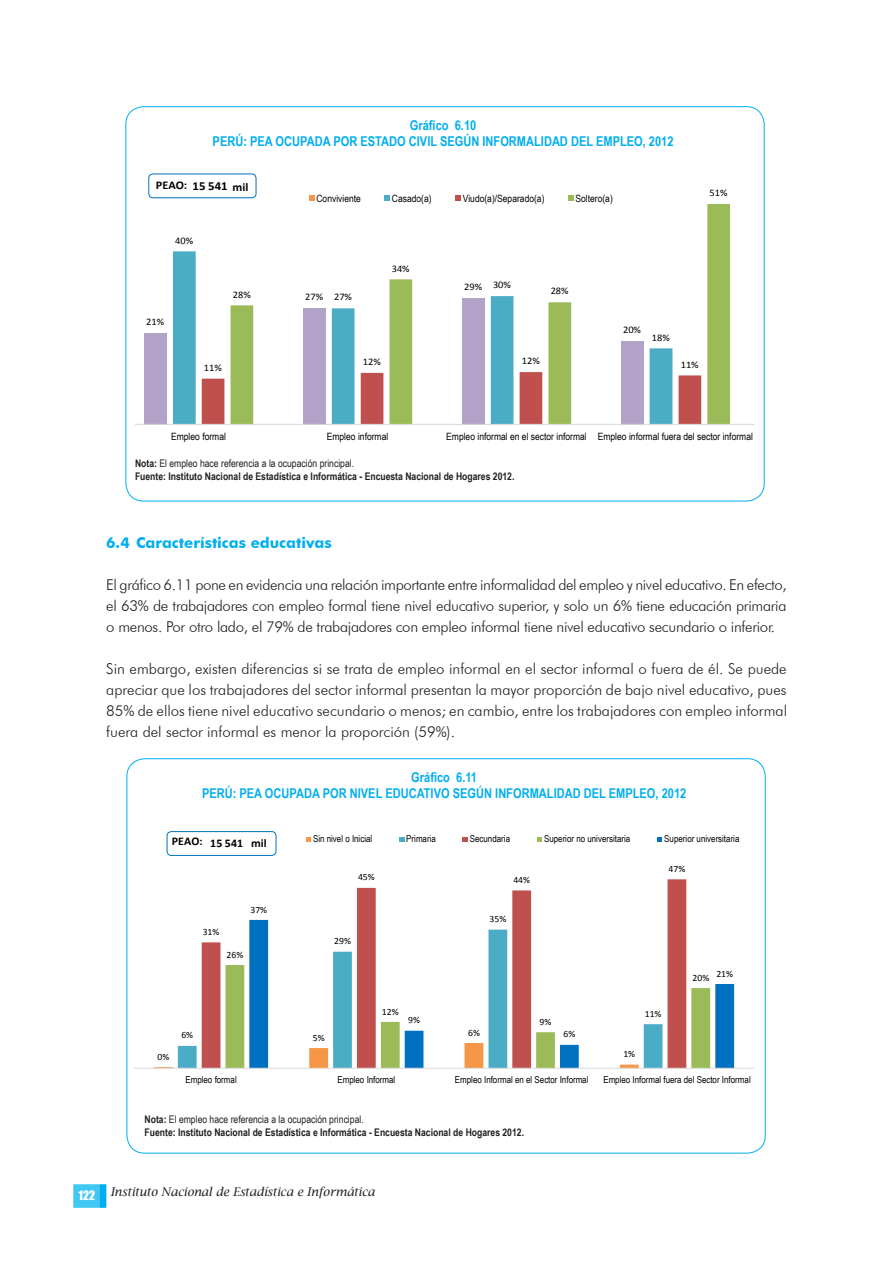
<style>
.page{position:relative;width:893px;height:1263px;background:#fff}
.page>*{position:absolute;margin:0;border:0;box-sizing:border-box;transform-origin:0 0}
.t1{font:300 15px/21px "Futura BT";letter-spacing:-.01em;color:#231f20;text-align:justify}
.t2{font:700 15px "Futura BT";color:#00aeef}
.t3{font:700 13.5px "Arial Narrow";color:#00aeef}
.t4{font:italic 12px "Lucida Bright";color:#231f20}
.t5{font:12px "Impact";color:#fff}
.t6{font:700 11.85px "Calibri";color:#000}
.t7{font:700 11.7px "Calibri";letter-spacing:.005em;color:#000}
.t8{font:300 11.7px "Calibri";letter-spacing:.005em;color:#000}
.titulo1{font:700 10.5px "Arial Narrow";color:#231f20}
.titulo1-2{font:10.5px "Arial Narrow";color:#231f20}
.t9{font:10.05px "Arial Narrow";letter-spacing:-.005em;color:#000}
.t10{font:700 10.05px/12.3px "Calibri";color:#000}
.t11{font:10.05px "Calibri";color:#000}
.t12{font:9.6px "Arial Narrow";letter-spacing:-.005em;color:#000}
.t13{font:9.6px "Calibri";color:#000}
.s1{font-size:12.3px}
.s2{font-weight:700}
.s3{font-weight:400}
.s4{font-size:11.25px}
</style>
<div class="page">
<div style="left:73px;top:1184px;width:27px;height:24px;background:#40c7f4;border:2px solid #40c7f4"></div>
<svg style="left:99px;top:1184px;width:7px;height:24px"></svg>
<div style="left:144px;top:333px;width:23px;height:91px;background:#b3a2c7"></div>
<svg style="left:173px;top:251px;width:58px;height:173px"></svg>
<svg style="left:202px;top:372px;width:29px;height:52px"></svg>
<svg style="left:231px;top:204px;width:499px;height:220px"></svg>
<hr style="left:136px;top:424px;width:619px;height:1px;background:#d9d9d9">
<svg style="left:309px;top:196px;width:5px;height:5px"></svg>
<svg style="left:385px;top:196px;width:5px;height:5px"></svg>
<svg style="left:455px;top:196px;width:5px;height:5px"></svg>
<svg style="left:568px;top:196px;width:5px;height:5px"></svg>
<svg style="left:178px;top:942px;width:24px;height:126px"></svg>
<svg style="left:202px;top:879px;width:484px;height:189px"></svg>
<svg style="left:226px;top:965px;width:23px;height:103px;fill:#9bbb59"></svg>
<svg style="left:249px;top:920px;width:485px;height:148px"></svg>
<hr style="left:133px;top:1068px;width:622px;height:1px;background:#d9d9d9">
<svg style="left:306px;top:837px;width:5px;height:4px"></svg>
<svg style="left:399px;top:837px;width:5px;height:4px"></svg>
<svg style="left:463px;top:837px;width:5px;height:4px"></svg>
<svg style="left:537px;top:837px;width:5px;height:4px"></svg>
<svg style="left:657px;top:837px;width:5px;height:4px"></svg>
<div style="left:148px;top:174px;width:108px;height:24px;border:1px solid #0072bc;border-radius:4px"></div>
<div style="left:167px;top:831px;width:109px;height:25px;border:1px solid #0072bc;border-radius:4px"></div>
<p class="t3" style="left:410px;top:115px;width:68px">Gráfico 6.10</p>
<p class="t3" style="left:213px;top:131px;width:462px">PERÚ: PEA OCUPADA POR ESTADO CIVIL SEGÚN INFORMALIDAD DEL EMPLEO, 2012</p>
<p class="t6" style="left:156px;top:178px;width:94px">PEAO: <span class="s1">15 541</span> mil</p>
<p class="t11" style="left:175px;top:234px;width:19px">40%</p>
<p class="t11" style="left:146px;top:316px;width:19px">21%</p>
<p class="t11" style="left:233px;top:288px;width:19px">28%</p>
<p class="t11" style="left:204px;top:361px;width:19px">11%</p>
<p class="t9" style="left:316px;top:191px;width:46px">Conviviente</p>
<p class="t9" style="left:392px;top:191px;width:41px">Casado(a)</p>
<p class="t9" style="left:463px;top:191px;width:83px">Viudo(a)/Separado(a)</p>
<p class="t9" style="left:575px;top:191px;width:39px">Soltero(a)</p>
<p class="t11" style="left:710px;top:186px;width:19px">51%</p>
<p class="t11" style="left:305px;top:291px;width:19px">27%</p>
<p class="t11" style="left:334px;top:291px;width:19px">27%</p>
<p class="t11" style="left:392px;top:262px;width:19px">34%</p>
<p class="t11" style="left:464px;top:281px;width:19px">29%</p>
<p class="t11" style="left:493px;top:279px;width:19px">30%</p>
<p class="t11" style="left:551px;top:285px;width:19px">28%</p>
<p class="t11" style="left:363px;top:355px;width:19px">12%</p>
<p class="t11" style="left:522px;top:355px;width:19px">12%</p>
<p class="t11" style="left:623px;top:323px;width:19px">20%</p>
<p class="t11" style="left:652px;top:331px;width:19px">18%</p>
<p class="t11" style="left:681px;top:358px;width:19px">11%</p>
<p class="t9" style="left:171px;top:429px;width:56px">Empleo formal</p>
<p class="t9" style="left:327px;top:429px;width:63px">Empleo informal</p>
<p class="t9" style="left:446px;top:429px;width:308px">Empleo informal en el sector informal Empleo informal fuera del sector informal</p>
<p class="titulo1-2" style="left:135px;top:455px;width:221px"><span class="s2">Nota:</span> El empleo hace referencia a la ocupación principal.</p>
<p class="titulo1" style="left:135px;top:469px;width:381px">Fuente: Instituto Nacional de Estadística e Informática - Encuesta Nacional de Hogares 2012.</p>
<p class="t2" style="left:106px;top:534px;width:227px">6.4 Características educativas</p>
<p class="t1" style="left:106px;top:574px;width:682px">El gráfico 6.11 pone en evidencia una relación importante entre informalidad del empleo y nivel educativo. En efecto, el 63% de trabajadores con empleo formal tiene nivel educativo superior, y solo un 6% tiene educación primaria o menos. Por otro lado, el 79% de trabajadores con empleo informal tiene nivel educativo secundario o inferior.</p>
<p class="t1" style="left:106px;top:658px;width:682px">Sin embargo, existen diferencias si se trata de empleo informal en el sector informal o fuera de él. Se puede apreciar que los trabajadores del sector informal presentan la mayor proporción de bajo nivel educativo, pues 85% de ellos tiene nivel educativo secundario o menos; en cambio, entre los trabajadores con empleo informal fuera del sector informal es menor la proporción (59%).</p>
<p class="t3" style="left:411px;top:767px;width:67px">Gráfico 6.11</p>
<p class="t3" style="left:202px;top:783px;width:486px">PERÚ: PEA OCUPADA POR NIVEL EDUCATIVO SEGÚN INFORMALIDAD DEL EMPLEO, 2012</p>
<p class="t10" style="left:154px;top:667px;width:301px"><span class="s3">Nota: El empleo hace referencia a la ocupación principal.<br></span>Fuente: Instituto Nacional de Estadística e Informática - ENAHO 2012.</p>
<p class="t8" style="left:170px;top:724px;width:63px">Gráfico 6.11</p>
<p class="t7" style="left:172px;top:834px;width:29px">PEAO</p>
<p class="t12" style="left:313px;top:832px;width:61px">Sin nivel o Inicial</p>
<p class="t12" style="left:406px;top:832px;width:31px">Primaria</p>
<p class="t12" style="left:470px;top:832px;width:42px">Secundaria</p>
<p class="t12" style="left:544px;top:832px;width:88px">Superior no universitaria</p>
<p class="t12" style="left:664px;top:832px;width:77px">Superior universitaria</p>
<p class="t7" style="left:199px;top:835px;width:69px"><span class="s4">:</span> 15 541 mil</p>
<p class="t13" style="left:157px;top:1050px;width:13px">0%</p>
<p class="t13" style="left:203px;top:926px;width:18px">31%</p>
<p class="t13" style="left:250px;top:903px;width:18px">37%</p>
<p class="t13" style="left:227px;top:948px;width:18px">26%</p>
<p class="t13" style="left:181px;top:1029px;width:13px">6%</p>
<p class="t13" style="left:358px;top:871px;width:18px">45%</p>
<p class="t13" style="left:513px;top:874px;width:18px">44%</p>
<p class="t13" style="left:334px;top:935px;width:18px">29%</p>
<p class="t13" style="left:489px;top:913px;width:18px">35%</p>
<p class="t13" style="left:313px;top:1031px;width:13px">5%</p>
<p class="t13" style="left:382px;top:1005px;width:18px">12%</p>
<p class="t13" style="left:408px;top:1014px;width:13px">9%</p>
<p class="t13" style="left:468px;top:1026px;width:13px">6%</p>
<p class="t13" style="left:540px;top:1015px;width:13px">9%</p>
<p class="t13" style="left:563px;top:1028px;width:13px">6%</p>
<p class="t13" style="left:669px;top:863px;width:18px">47%</p>
<p class="t13" style="left:645px;top:1007px;width:18px">11%</p>
<p class="t13" style="left:623px;top:1048px;width:13px">1%</p>
<p class="t13" style="left:716px;top:967px;width:18px">21%</p>
<p class="t13" style="left:692px;top:971px;width:18px">20%</p>
<p class="t12" style="left:185px;top:1072px;width:53px">Empleo formal</p>
<p class="t12" style="left:337px;top:1072px;width:59px">Empleo Informal</p>
<p class="t12" style="left:455px;top:1072px;width:135px">Empleo Informal en el Sector Informal</p>
<p class="t12" style="left:603px;top:1072px;width:149px">Empleo Informal fuera del Sector Informal</p>
<p class="titulo1-2" style="left:145px;top:1111px;width:221px"><span class="s2">Nota:</span> El empleo hace referencia a la ocupación principal.</p>
<p class="titulo1" style="left:145px;top:1125px;width:381px">Fuente: Instituto Nacional de Estadística e Informática - Encuesta Nacional de Hogares 2012.</p>
<p class="t5" style="left:79px;top:1186px;width:18px">122</p>
<p class="t4" style="left:110px;top:1184px;width:266px">Instituto Nacional de Estadística e Informática</p>
</div>
